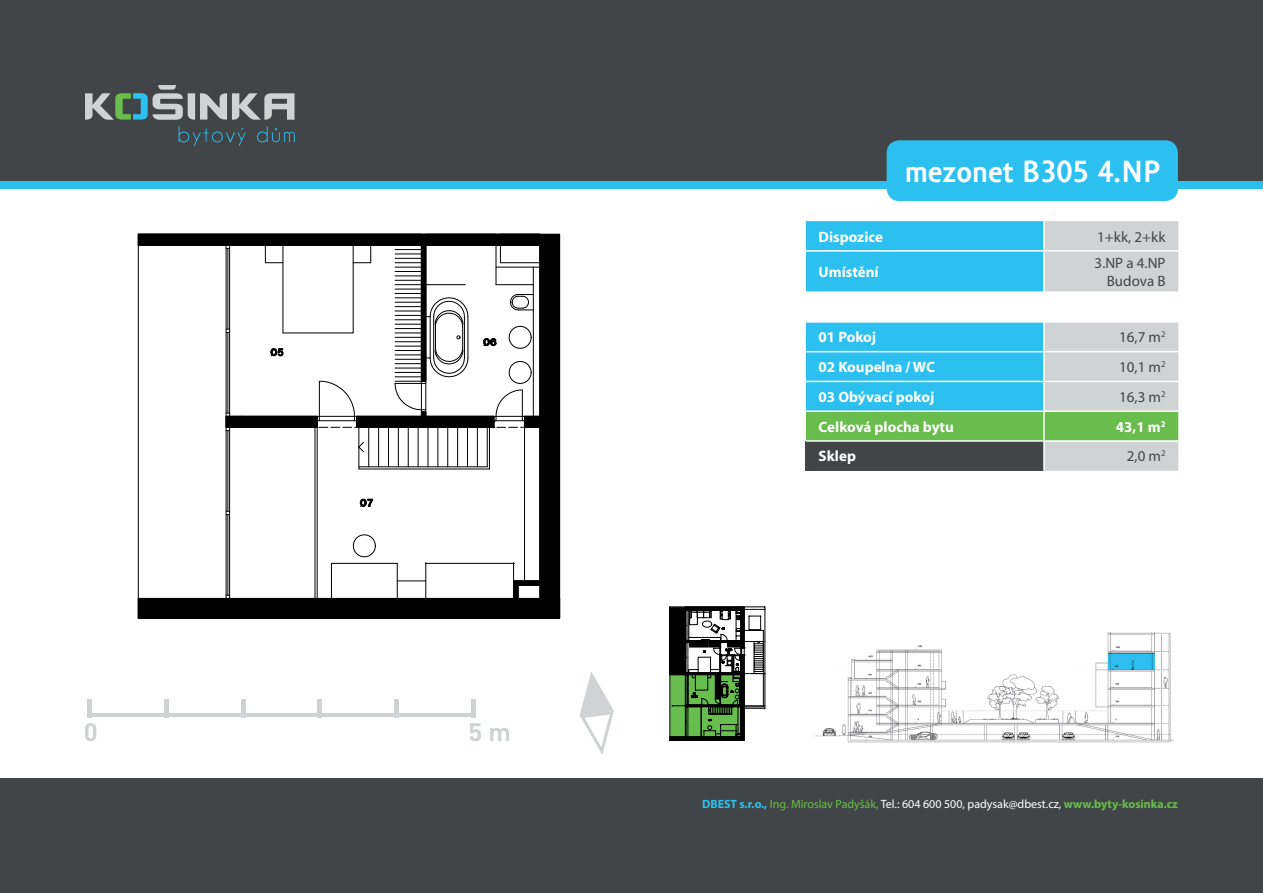
<style>
.page{position:relative;width:1263px;height:893px;background:#fff}
.page>*{position:absolute;margin:0;border:0;box-sizing:border-box;transform-origin:0 0}
.t1{font:700 31.5px "Amor Sans Pro";color:#fff}
.t2{font:700 15px "Myriad Pro";color:#fff}
.t3{font:15px/18px "Myriad Pro";color:#424547;text-align:right}
.t4{font:12px "Myriad Pro";color:#fff}
.s1{font-weight:700;color:#2bc0f0}
.s2{color:#68bd4c}
.s3{font-weight:700;color:#68bd4c}
</style>
<div class="page">
<div style="left:0;top:778px;width:1263px;height:115px;background:#424547"></div>
<div style="left:0;top:21px;width:1263px;height:168px;background:#2bc0f0"></div>
<div style="left:0;top:0;width:1263px;height:181px;background:#424547"></div>
<div style="left:887px;top:140px;width:291px;height:61px;background:#2bc0f0;border-radius:13px"></div>
<svg style="left:179px;top:126px;width:67px;height:20px"></svg>
<svg style="left:257px;top:126px;width:38px;height:16px"></svg>
<svg style="left:85px;top:85px;width:210px;height:35px"></svg>
<svg style="left:579px;top:672px;width:35px;height:83px"></svg>
<img style="left:815px;top:632px;width:359px;height:111px">
<img style="left:1108px;top:653px;width:46px;height:16px">
<svg style="left:670px;top:607px;width:95px;height:133px"></svg>
<svg style="left:806px;top:221px;width:372px;height:250px;background:#7ecdd4"></svg>
<div style="left:806px;top:441px;width:238px;height:30px;background:#424547"></div>
<hr style="left:806px;top:250px;width:238px;height:2px;background:#fff">
<hr style="left:1044px;top:250px;width:134px;height:2px;background:#fff">
<hr style="left:806px;top:351px;width:238px;height:1px;background:#fff">
<hr style="left:1044px;top:351px;width:134px;height:1px;background:#fff">
<hr style="left:806px;top:381px;width:238px;height:1px;background:#fff">
<hr style="left:1044px;top:381px;width:134px;height:1px;background:#fff">
<hr style="left:806px;top:410px;width:238px;height:2px;background:#fff">
<hr style="left:1044px;top:410px;width:134px;height:2px;background:#fff">
<hr style="left:806px;top:440px;width:239px;height:2px;background:#fff">
<hr style="left:805px;top:291px;width:239px;height:2px;background:#fff">
<hr style="left:805px;top:293px;width:2px;height:28px;background:#fff">
<hr style="left:1044px;top:291px;width:135px;height:2px;background:#fff">
<hr style="left:1177px;top:293px;width:2px;height:28px;background:#fff">
<hr style="left:805px;top:321px;width:239px;height:2px;background:#fff">
<hr style="left:1044px;top:321px;width:135px;height:2px;background:#fff">
<hr style="left:1043px;top:221px;width:2px;height:29px;background:#fff">
<hr style="left:1043px;top:252px;width:2px;height:39px;background:#fff">
<hr style="left:1043px;top:293px;width:2px;height:28px;background:#fff">
<hr style="left:1043px;top:323px;width:2px;height:28px;background:#fff">
<hr style="left:1043px;top:352px;width:2px;height:29px;background:#fff">
<hr style="left:1043px;top:382px;width:2px;height:28px;background:#fff">
<hr style="left:1043px;top:412px;width:2px;height:28px;background:#fff">
<hr style="left:1043px;top:442px;width:2px;height:29px;background:#fff">
<hr style="left:1045px;top:440px;width:133px;height:2px;background:#fff">
<hr style="left:87px;top:713px;width:388px;height:4px;background:#cfd3d3">
<hr style="left:87px;top:699px;width:4px;height:18px;background:#cfd3d3">
<hr style="left:164px;top:699px;width:4px;height:18px;background:#cfd3d3">
<hr style="left:241px;top:699px;width:4px;height:18px;background:#cfd3d3">
<hr style="left:318px;top:699px;width:4px;height:18px;background:#cfd3d3">
<hr style="left:395px;top:699px;width:4px;height:18px;background:#cfd3d3">
<hr style="left:472px;top:699px;width:4px;height:18px;background:#cfd3d3">
<svg style="left:85px;top:723px;width:11px;height:18px"></svg>
<svg style="left:470px;top:723px;width:11px;height:18px"></svg>
<svg style="left:490px;top:728px;width:19px;height:13px"></svg>
<div style="left:138px;top:234px;width:402px;height:11px;background:#000"></div>
<div style="left:138px;top:598px;width:422px;height:20px;background:#000"></div>
<div style="left:226px;top:416px;width:91px;height:11px;background:#000"></div>
<hr style="left:138px;top:618px;width:422px;height:1px;background:#000">
<hr style="left:138px;top:234px;width:1px;height:384px;background:#000">
<hr style="left:138px;top:245px;width:283px;height:1px;background:#000">
<svg style="left:353px;top:534px;width:23px;height:23px"></svg>
<hr style="left:315px;top:427px;width:1px;height:171px;background:#000">
<hr style="left:317px;top:427px;width:1px;height:171px;background:#000">
<hr style="left:425px;top:563px;width:1px;height:35px;background:#000">
<hr style="left:426px;top:563px;width:88px;height:1px;background:#000">
<hr style="left:397px;top:563px;width:1px;height:35px;background:#000">
<svg style="left:397px;top:581px;width:29px;height:1px"></svg>
<hr style="left:331px;top:563px;width:66px;height:1px;background:#000">
<svg style="left:514px;top:581px;width:26px;height:17px"></svg>
<hr style="left:513px;top:563px;width:1px;height:35px;background:#000">
<hr style="left:331px;top:563px;width:1px;height:35px;background:#000">
<hr style="left:226px;top:245px;width:1px;height:353px;background:#000">
<hr style="left:229px;top:245px;width:1px;height:171px;background:#000">
<hr style="left:228px;top:248px;width:1px;height:81px;background:#000">
<hr style="left:228px;top:332px;width:1px;height:81px;background:#000">
<hr style="left:229px;top:427px;width:1px;height:171px;background:#000">
<hr style="left:228px;top:431px;width:1px;height:80px;background:#000">
<hr style="left:228px;top:514px;width:1px;height:81px;background:#000">
<hr style="left:524px;top:427px;width:1px;height:154px;background:#000">
<hr style="left:226px;top:427px;width:91px;height:1px;background:#000">
<svg style="left:359px;top:498px;width:15px;height:9px"></svg>
<svg style="left:265px;top:245px;width:275px;height:225px"></svg>
<div style="left:540px;top:234px;width:20px;height:364px;background:#000"></div>
<p class="t1" style="left:905px;top:154px;width:257px">mezonet B305 4.NP</p>
<p class="t2" style="left:819px;top:227px;width:66px">Dispozice</p>
<p class="t3" style="left:1097px;top:227px;width:70px">1+kk, 2+kk</p>
<p class="t2" style="left:819px;top:262px;width:62px">Umístění</p>
<p class="t3" style="left:1095px;top:254px;width:72px">3.NP a 4.NP<br>Budova B</p>
<p class="t2" style="left:819px;top:328px;width:59px">01 Pokoj</p>
<p class="t3" style="left:1119px;top:328px;width:48px">16,7 m<sup>2</sup></p>
<p class="t2" style="left:819px;top:357px;width:118px">02 Koupelna / WC</p>
<p class="t3" style="left:1119px;top:358px;width:48px">10,1 m<sup>2</sup></p>
<p class="t2" style="left:819px;top:387px;width:117px">03 Obývací pokoj</p>
<p class="t3" style="left:1119px;top:388px;width:48px">16,3 m<sup>2</sup></p>
<p class="t2" style="left:819px;top:417px;width:137px">Celková plocha bytu</p>
<p class="t2" style="left:1116px;top:417px;width:51px">43,1 m<sup>2</sup></p>
<p class="t2" style="left:819px;top:447px;width:39px">Sklep</p>
<p class="t3" style="left:1127px;top:447px;width:40px">2,0 m<sup>2</sup></p>
<p class="t4" style="left:702px;top:796px;width:477px"><span class="s1">DBEST s.r.o.,</span> <span class="s2">Ing. Miroslav Padyšák,</span> Tel.: 604 600 500, padysak@dbest.cz, <span class="s3">www.byty-kosinka.cz</span></p>
</div>
